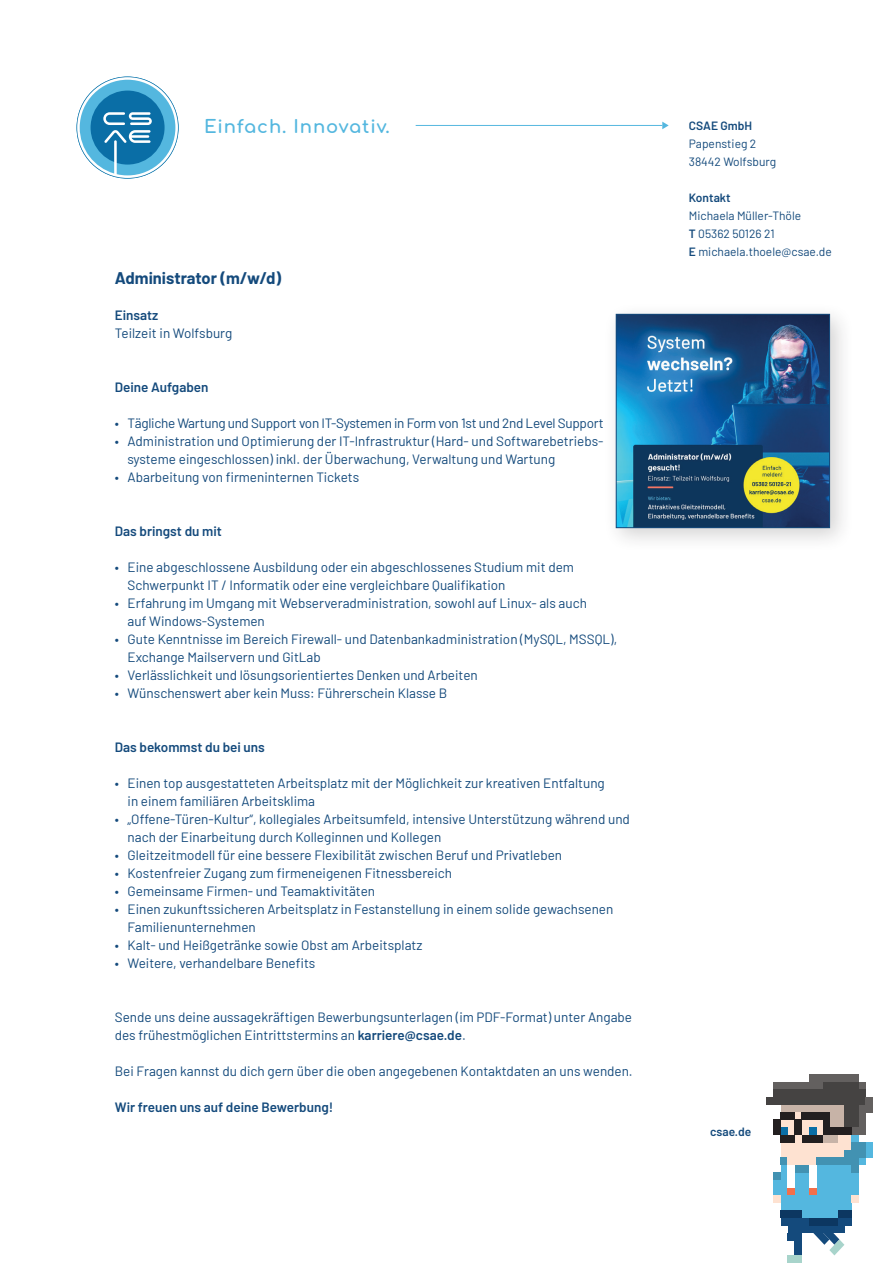
<style>
.page{position:relative;width:893px;height:1263px;background:#fff}
.page>*{position:absolute;margin:0;border:0;box-sizing:border-box;transform-origin:0 0}
.t1{font:18px "Comfortaa";letter-spacing:.05em;color:#54b7df}
.t2{font:700 16.5px "Barlow";color:#144a7c}
.t3{font:13.5px/18px "Barlow";color:#144a7c}
.t4{font:600 13.5px "Barlow";color:#144a7c}
.t5{font:13.5px "Barlow";letter-spacing:-.02em;color:#144a7c}
.t6{font:12px/18px "Barlow";color:#144a7c}
.t7{font:600 12px "Barlow";color:#144a7c}
.s1{font-weight:600}
</style>
<div class="page">
<svg style="left:77px;top:77px;width:102px;height:102px"></svg>
<hr style="left:416px;top:125px;width:246px;height:1px;background:#54b7df">
<svg style="left:662px;top:122px;width:7px;height:7px"></svg>
<div style="left:781px;top:1088px;width:70px;height:69px;background:#fee2d1"></div>
<div style="left:781px;top:1157px;width:70px;height:53px;background:#54b7df"></div>
<div style="left:774px;top:1172px;width:7px;height:23px;background:#54b7df"></div>
<div style="left:781px;top:1210px;width:70px;height:15px;background:#144a7c"></div>
<div style="left:788px;top:1225px;width:56px;height:8px;background:#144a7c"></div>
<div style="left:851px;top:1172px;width:8px;height:23px;background:#54b7df"></div>
<div style="left:788px;top:1233px;width:7px;height:7px;background:#144a7c"></div>
<div style="left:795px;top:1233px;width:7px;height:22px;background:#144a7c"></div>
<div style="left:809px;top:1127px;width:7px;height:8px;background:#0a6ea6"></div>
<div style="left:781px;top:1210px;width:21px;height:8px;background:#0c3761"></div>
<div style="left:809px;top:1218px;width:28px;height:7px;background:#0c3761"></div>
<div style="left:837px;top:1210px;width:14px;height:8px;background:#0c3761"></div>
<div style="left:781px;top:1112px;width:14px;height:8px;background:#231f20"></div>
<div style="left:781px;top:1135px;width:7px;height:7px;background:#231f20"></div>
<div style="left:788px;top:1135px;width:7px;height:7px;background:#231f20"></div>
<div style="left:795px;top:1127px;width:7px;height:8px;background:#231f20"></div>
<div style="left:802px;top:1112px;width:7px;height:8px;background:#231f20"></div>
<div style="left:823px;top:1112px;width:7px;height:8px;background:#231f20"></div>
<div style="left:823px;top:1120px;width:7px;height:15px;background:#231f20"></div>
<div style="left:802px;top:1135px;width:21px;height:7px;background:#231f20"></div>
<div style="left:816px;top:1112px;width:7px;height:8px;background:#231f20"></div>
<div style="left:809px;top:1112px;width:7px;height:8px;background:#231f20"></div>
<div style="left:851px;top:1082px;width:15px;height:53px;background:#63605f"></div>
<div style="left:809px;top:1074px;width:50px;height:30px;background:#63605f"></div>
<div style="left:774px;top:1082px;width:35px;height:22px;background:#63605f"></div>
<div style="left:781px;top:1157px;width:7px;height:8px;background:#4292b2"></div>
<div style="left:795px;top:1165px;width:14px;height:7px;background:#4292b2"></div>
<div style="left:788px;top:1151px;width:28px;height:14px;background:#fee2d1"></div>
<div style="left:774px;top:1172px;width:7px;height:8px;background:#4292b2"></div>
<div style="left:774px;top:1195px;width:7px;height:7px;background:#fee2d1"></div>
<div style="left:851px;top:1195px;width:8px;height:7px;background:#fee2d1"></div>
<div style="left:816px;top:1157px;width:21px;height:8px;background:#4292b2"></div>
<div style="left:837px;top:1157px;width:14px;height:8px;background:#4292b2"></div>
<div style="left:866px;top:1142px;width:7px;height:8px;background:#54b7df"></div>
<div style="left:866px;top:1150px;width:7px;height:7px;background:#54b7df"></div>
<div style="left:859px;top:1157px;width:7px;height:8px;background:#54b7df"></div>
<div style="left:851px;top:1135px;width:8px;height:7px;background:#54b7df"></div>
<div style="left:766px;top:1097px;width:8px;height:7px;background:#454342"></div>
<div style="left:788px;top:1255px;width:14px;height:8px;background:#a8d4cb"></div>
<div style="left:788px;top:1187px;width:7px;height:8px;background:#f36f4a"></div>
<div style="left:809px;top:1187px;width:7px;height:8px;background:#f36f4a"></div>
<svg style="left:809px;top:1221px;width:35px;height:34px"></svg>
<div style="left:781px;top:1104px;width:63px;height:8px;background:#c7b3a7"></div>
<div style="left:830px;top:1112px;width:14px;height:15px;background:#c7b3a7"></div>
<div style="left:823px;top:1135px;width:14px;height:7px;background:#c7b3a7"></div>
<div style="left:859px;top:1089px;width:7px;height:15px;background:#454342"></div>
<div style="left:844px;top:1104px;width:15px;height:23px;background:#454342"></div>
<div style="left:866px;top:1097px;width:7px;height:15px;background:#63605f"></div>
<div style="left:781px;top:1127px;width:7px;height:8px;background:#0a6ea6"></div>
<div style="left:788px;top:1165px;width:7px;height:22px;background:#fff"></div>
<div style="left:809px;top:1165px;width:7px;height:22px;background:#fff"></div>
<div style="left:851px;top:1142px;width:15px;height:15px;background:#4292b2"></div>
<div style="left:851px;top:1157px;width:8px;height:15px;background:#4292b2"></div>
<div style="left:802px;top:1202px;width:35px;height:16px;background:#54b7df"></div>
<div style="left:844px;top:1150px;width:7px;height:7px;background:#4292b2"></div>
<div style="left:823px;top:1082px;width:36px;height:22px;background:#454342"></div>
<div style="left:774px;top:1089px;width:56px;height:15px;background:#454342"></div>
<div style="left:795px;top:1120px;width:7px;height:7px;background:#231f20"></div>
<div style="left:774px;top:1127px;width:7px;height:8px;background:#231f20"></div>
<div style="left:774px;top:1120px;width:7px;height:7px;background:#231f20"></div>
<div style="left:830px;top:1127px;width:21px;height:8px;background:#231f20"></div>
<div style="left:603px;top:301px;width:252px;height:252px;background:#231f20;opacity:.2"></div>
<img style="left:615px;top:314px;width:215px;height:214px">
<h1 class="t1" style="left:204px;top:110px;width:187px">Einfach. Innovativ.</h1>
<p class="t7" style="left:689px;top:117px;width:65px">CSAE GmbH</p>
<p class="t6" style="left:689px;top:134px;width:89px">Papenstieg 2<br>38442 Wolfsburg</p>
<p class="t7" style="left:689px;top:189px;width:43px">Kontakt</p>
<p class="t6" style="left:689px;top:206px;width:144px">Michaela Müller-Thöle<br><span class="s1">T</span> 05362 50126 21<br><span class="s1">E</span> michaela.thoele@csae.de</p>
<p class="t2" style="left:115px;top:266px;width:168px">Administrator (m/w/d)</p>
<p class="t4" style="left:115px;top:306px;width:45px">Einsatz</p>
<p class="t3" style="left:115px;top:323px;width:119px">Teilzeit in Wolfsburg</p>
<p class="t4" style="left:115px;top:378px;width:95px">Deine Aufgaben</p>
<p class="t5" style="left:115px;top:414px;width:490px">• Tägliche Wartung und Support von IT-Systemen in Form von 1st und 2nd Level Support</p>
<p class="t3" style="left:128px;top:431px;width:477px;text-indent:-13px">• Administration und Optimierung der IT-Infrastruktur (Hard- und Softwarebetriebs&shy;systeme eingeschlossen) inkl. der Überwachung, Verwaltung und Wartung</p>
<p class="t3" style="left:115px;top:467px;width:246px">• Abarbeitung von firmeninternen Tickets</p>
<p class="t4" style="left:115px;top:522px;width:109px">Das bringst du mit</p>
<p class="t3" style="left:128px;top:557px;width:448px;text-indent:-13px">• Eine abgeschlossene Ausbildung oder ein abgeschlossenes Studium mit dem<br>Schwerpunkt IT / Informatik oder eine vergleichbare Qualifikation</p>
<p class="t3" style="left:128px;top:593px;width:461px;text-indent:-13px">• Erfahrung im Umgang mit Webserveradministration, sowohl auf Linux- als auch auf Windows-Systemen</p>
<p class="t3" style="left:128px;top:629px;width:491px;text-indent:-13px">• Gute Kenntnisse im Bereich Firewall- und Datenbankadministration (MySQL, MSSQL),<br>Exchange Mailservern und GitLab</p>
<p class="t3" style="left:115px;top:665px;width:364px">• Verlässlichkeit und lösungsorientiertes Denken und Arbeiten</p>
<p class="t3" style="left:115px;top:683px;width:334px">• Wünschenswert aber kein Muss: Führerschein Klasse B</p>
<p class="t4" style="left:115px;top:738px;width:152px">Das bekommst du bei uns</p>
<p class="t3" style="left:128px;top:773px;width:479px;text-indent:-13px">• Einen top ausgestatteten Arbeitsplatz mit der Möglichkeit zur kreativen Entfaltung in einem familiären Arbeitsklima</p>
<p class="t3" style="left:128px;top:809px;width:504px;text-indent:-13px">• „Offene-Türen-Kultur“, kollegiales Arbeitsumfeld, intensive Unterstützung während und nach der Einarbeitung durch Kolleginnen und Kollegen</p>
<p class="t3" style="left:115px;top:845px;width:449px">• Gleitzeitmodell für eine bessere Flexibilität zwischen Beruf und Privatleben</p>
<p class="t3" style="left:115px;top:863px;width:339px">• Kostenfreier Zugang zum firmeneigenen Fitnessbereich</p>
<p class="t3" style="left:115px;top:881px;width:262px">• Gemeinsame Firmen- und Teamaktivitäten</p>
<p class="t3" style="left:128px;top:899px;width:487px;text-indent:-13px">• Einen zukunftssicheren Arbeitsplatz in Festanstellung in einem solide gewachsenen<br>Familienunternehmen</p>
<p class="t3" style="left:115px;top:935px;width:309px">• Kalt- und Heißgetränke sowie Obst am Arbeitsplatz</p>
<p class="t3" style="left:115px;top:953px;width:202px">• Weitere, verhandelbare Benefits</p>
<p class="t3" style="left:115px;top:1007px;width:519px">Sende uns deine aussagekräftigen Bewerbungsunterlagen (im PDF-Format) unter Angabe des frühestmöglichen Eintrittstermins an <span class="s1">karriere@csae.de</span>.</p>
<p class="t3" style="left:115px;top:1061px;width:519px">Bei Fragen kannst du dich gern über die oben angegebenen Kontaktdaten an uns wenden.</p>
<p class="t4" style="left:115px;top:1098px;width:220px">Wir freuen uns auf deine Bewerbung!</p>
<p class="t7" style="left:710px;top:1122px;width:43px">csae.de</p>
</div>
